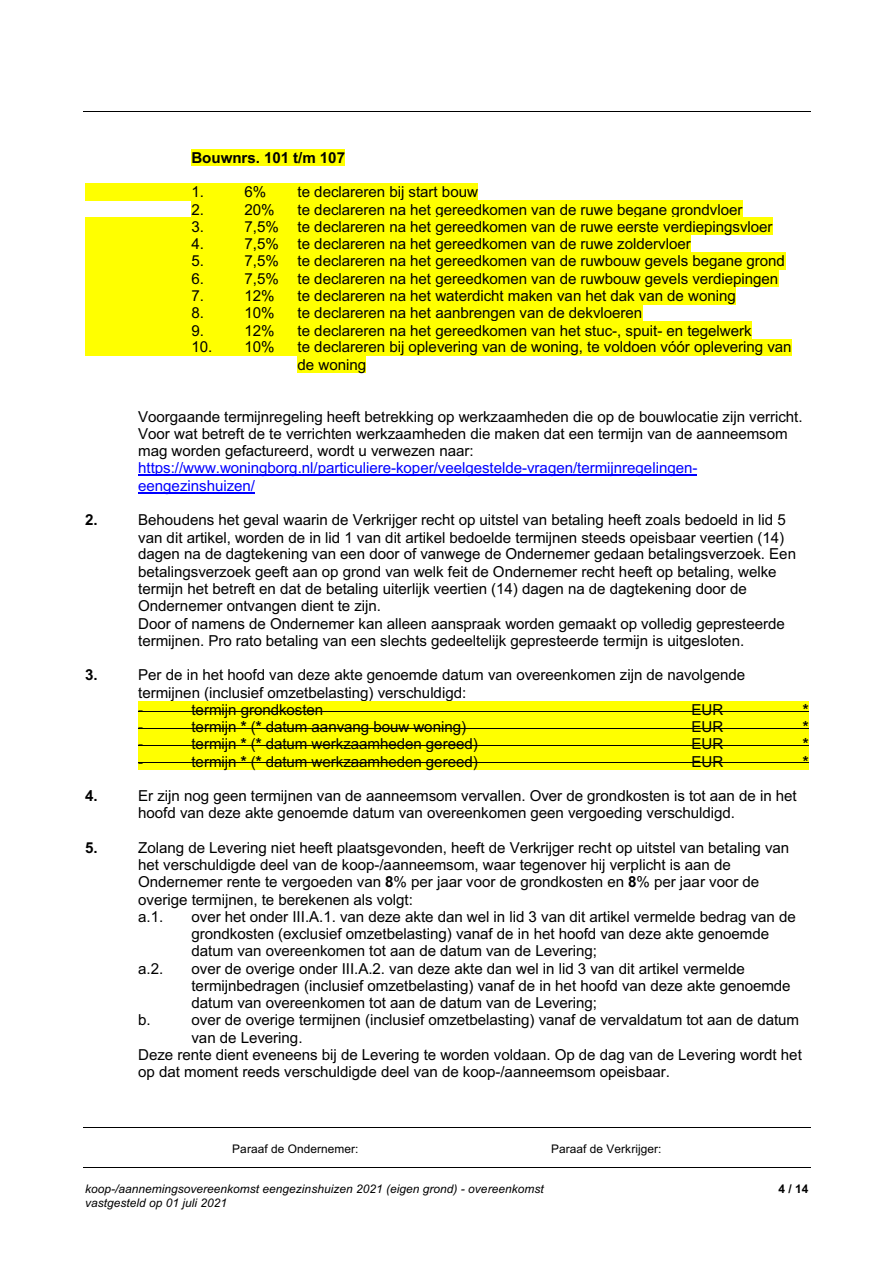
<style>
.page{position:relative;width:894px;height:1263px;background:#fff}
.page>*{position:absolute;margin:0;border:0;box-sizing:border-box;transform-origin:0 0}
.t1{font:15.15px/17.2px "Arial";letter-spacing:-.005em;color:#000}
.t2{font:15.15px/17.2px "Arial";letter-spacing:-.005em;color:#00f}
.t3{font:700 15.15px "Arial";letter-spacing:-.005em;color:#000}
.t4{font:italic 11.85px "Arial";letter-spacing:.005em;color:#000}
.t5{font:11.85px "Arial";letter-spacing:.005em;color:#000}
.t6{font:700 11.85px "Arial";color:#000}
.s1{font-weight:700}
</style>
<div class="page">
<hr style="left:83px;top:112px;width:727px;height:1px;background:#000">
<hr style="left:83px;top:1127px;width:727px;height:1px;background:#000">
<hr style="left:83px;top:1167px;width:727px;height:1px;background:#000">
<div style="left:191px;top:149px;width:154px;height:17px;background:#ff0"></div>
<div style="left:85px;top:183px;width:392px;height:18px;background:#ff0"></div>
<div style="left:191px;top:201px;width:551px;height:17px;background:#ff0"></div>
<div style="left:85px;top:218px;width:687px;height:17px;background:#ff0"></div>
<div style="left:85px;top:235px;width:605px;height:17px;background:#ff0"></div>
<div style="left:85px;top:252px;width:699px;height:18px;background:#ff0"></div>
<div style="left:85px;top:270px;width:693px;height:17px;background:#ff0"></div>
<div style="left:85px;top:287px;width:650px;height:17px;background:#ff0"></div>
<div style="left:85px;top:304px;width:557px;height:17px;background:#ff0"></div>
<div style="left:85px;top:321px;width:666px;height:18px;background:#ff0"></div>
<div style="left:85px;top:339px;width:706px;height:17px;background:#ff0"></div>
<div style="left:297px;top:356px;width:69px;height:17px;background:#ff0"></div>
<hr style="left:138px;top:475px;width:559px;height:1px;background:#00f">
<hr style="left:138px;top:492px;width:117px;height:1px;background:#00f">
<div style="left:138px;top:701px;width:670px;height:17px;background:#ff0"></div>
<hr style="left:138px;top:711px;width:670px;height:1px;background:#000">
<div style="left:138px;top:718px;width:670px;height:17px;background:#ff0"></div>
<hr style="left:138px;top:728px;width:670px;height:1px;background:#000">
<div style="left:138px;top:735px;width:670px;height:17px;background:#ff0"></div>
<hr style="left:138px;top:745px;width:670px;height:1px;background:#000">
<div style="left:138px;top:752px;width:670px;height:18px;background:#ff0"></div>
<hr style="left:138px;top:762px;width:670px;height:1px;background:#000">
<p class="t3" style="left:191px;top:149px;width:155px">Bouwnrs. 101 t/m 107</p>
<p class="t1" style="left:191px;top:183px;width:14px">1.</p>
<p class="t1" style="left:244px;top:183px;width:23px">6%</p>
<p class="t1" style="left:297px;top:183px;width:182px">te declareren bij start bouw</p>
<p class="t1" style="left:191px;top:201px;width:14px">2.</p>
<p class="t1" style="left:244px;top:201px;width:32px">20%</p>
<p class="t1" style="left:297px;top:201px;width:446px">te declareren na het gereedkomen van de ruwe begane grondvloer</p>
<p class="t1" style="left:191px;top:218px;width:14px">3.</p>
<p class="t1" style="left:244px;top:218px;width:529px">7,5% te declareren na het gereedkomen van de ruwe eerste verdiepingsvloer</p>
<p class="t1" style="left:191px;top:235px;width:14px">4.</p>
<p class="t1" style="left:244px;top:235px;width:447px">7,5% te declareren na het gereedkomen van de ruwe zoldervloer</p>
<p class="t1" style="left:191px;top:253px;width:14px">5.</p>
<p class="t1" style="left:244px;top:253px;width:542px">7,5% te declareren na het gereedkomen van de ruwbouw gevels begane grond</p>
<p class="t1" style="left:191px;top:270px;width:14px">6.</p>
<p class="t1" style="left:244px;top:270px;width:535px">7,5% te declareren na het gereedkomen van de ruwbouw gevels verdiepingen</p>
<p class="t1" style="left:191px;top:287px;width:14px">7.</p>
<p class="t1" style="left:244px;top:287px;width:32px">12%</p>
<p class="t1" style="left:297px;top:287px;width:439px">te declareren na het waterdicht maken van het dak van de woning</p>
<p class="t1" style="left:191px;top:304px;width:14px">8.</p>
<p class="t1" style="left:244px;top:304px;width:32px">10%</p>
<p class="t1" style="left:297px;top:304px;width:346px">te declareren na het aanbrengen van de dekvloeren</p>
<p class="t1" style="left:191px;top:322px;width:14px">9.</p>
<p class="t1" style="left:244px;top:322px;width:32px">12%</p>
<p class="t1" style="left:297px;top:322px;width:455px">te declareren na het gereedkomen van het stuc-, spuit- en tegelwerk</p>
<p class="t1" style="left:191px;top:339px;width:85px">10. 10%</p>
<p class="t1" style="left:297px;top:339px;width:495px">te declareren bij oplevering van de woning, te voldoen vóór oplevering van de woning</p>
<p class="t1" style="left:138px;top:408px;width:665px">Voorgaande termijnregeling heeft betrekking op werkzaamheden die op de bouwlocatie zijn verricht.<br>Voor wat betreft de te verrichten werkzaamheden die maken dat een termijn van de aanneemsom mag worden gefactureerd, wordt u verwezen naar:</p>
<p class="t2" style="left:138px;top:460px;width:560px">https://www.woningborg.nl/particuliere-koper/veelgestelde-vragen/termijnregelingen&shy;eengezinshuizen/</p>
<p class="t3" style="left:85px;top:512px;width:14px">2.</p>
<p class="t1" style="left:138px;top:511px;width:659px">Behoudens het geval waarin de Verkrijger recht op uitstel van betaling heeft zoals bedoeld in lid 5 van dit artikel, worden de in lid 1 van dit artikel bedoelde termijnen steeds opeisbaar veertien (14) dagen na de dagtekening van een door of vanwege de Ondernemer gedaan betalingsverzoek. Een betalingsverzoek geeft aan op grond van welk feit de Ondernemer recht heeft op betaling, welke termijn het betreft en dat de betaling uiterlijk veertien (14) dagen na de dagtekening door de Ondernemer ontvangen dient te zijn.<br>Door of namens de Ondernemer kan alleen aanspraak worden gemaakt op volledig gepresteerde termijnen. Pro rato betaling van een slechts gedeeltelijk gepresteerde termijn is uitgesloten.</p>
<p class="t3" style="left:85px;top:667px;width:14px">3.</p>
<p class="t1" style="left:138px;top:667px;width:608px">Per de in het hoofd van deze akte genoemde datum van overeenkomen zijn de navolgende termijnen (inclusief omzetbelasting) verschuldigd:<br>-</p>
<p class="t1" style="left:191px;top:701px;width:133px">termijn grondkosten</p>
<p class="t1" style="left:691px;top:701px;width:33px">EUR</p>
<p class="t3" style="left:802px;top:701px;width:7px">*</p>
<p class="t1" style="left:138px;top:718px;width:7px">-</p>
<p class="t1" style="left:191px;top:718px;width:276px">termijn <span class="s1">*</span> (<span class="s1">*</span> datum aanvang bouw woning)</p>
<p class="t1" style="left:691px;top:718px;width:33px">EUR</p>
<p class="t3" style="left:802px;top:719px;width:7px">*</p>
<p class="t1" style="left:138px;top:735px;width:7px">-</p>
<p class="t1" style="left:191px;top:735px;width:288px">termijn <span class="s1">*</span> (<span class="s1">*</span> datum werkzaamheden gereed)</p>
<p class="t1" style="left:691px;top:735px;width:33px">EUR</p>
<p class="t3" style="left:802px;top:735px;width:7px">*</p>
<p class="t1" style="left:138px;top:753px;width:7px">-</p>
<p class="t1" style="left:191px;top:753px;width:288px">termijn <span class="s1">*</span> (<span class="s1">*</span> datum werkzaamheden gereed)</p>
<p class="t1" style="left:691px;top:753px;width:33px">EUR</p>
<p class="t3" style="left:802px;top:753px;width:7px">*</p>
<p class="t3" style="left:85px;top:787px;width:14px">4.</p>
<p class="t1" style="left:138px;top:787px;width:659px">Er zijn nog geen termijnen van de aanneemsom vervallen. Over de grondkosten is tot aan de in het hoofd van deze akte genoemde datum van overeenkomen geen vergoeding verschuldigd.</p>
<p class="t3" style="left:85px;top:839px;width:14px">5.</p>
<p class="t1" style="left:138px;top:839px;width:652px">Zolang de Levering niet heeft plaatsgevonden, heeft de Verkrijger recht op uitstel van betaling van het verschuldigde deel van de koop-/aanneemsom, waar tegenover hij verplicht is aan de Ondernemer rente te vergoeden van <span class="s1">8</span>% per jaar voor de grondkosten en <span class="s1">8</span>% per jaar voor de overige termijnen, te berekenen als volgt:<br>a.1.</p>
<p class="t1" style="left:191px;top:908px;width:605px">over het onder III.A.1. van deze akte dan wel in lid 3 van dit artikel vermelde bedrag van de grondkosten (exclusief omzetbelasting) vanaf de in het hoofd van deze akte genoemde datum van overeenkomen tot aan de datum van de Levering;</p>
<p class="t1" style="left:138px;top:960px;width:27px">a.2.</p>
<p class="t1" style="left:191px;top:960px;width:600px">over de overige onder III.A.2. van deze akte dan wel in lid 3 van dit artikel vermelde termijnbedragen (inclusief omzetbelasting) vanaf de in het hoofd van deze akte genoemde datum van overeenkomen tot aan de datum van de Levering;</p>
<p class="t1" style="left:138px;top:1011px;width:14px">b.</p>
<p class="t1" style="left:191px;top:1011px;width:609px">over de overige termijnen (inclusief omzetbelasting) vanaf de vervaldatum tot aan de datum</p>
<p class="t1" style="left:191px;top:1029px;width:112px">van de Levering.</p>
<p class="t1" style="left:138px;top:1046px;width:664px">Deze rente dient eveneens bij de Levering te worden voldaan. Op de dag van de Levering wordt het</p>
<p class="t1" style="left:138px;top:1063px;width:533px">op dat moment reeds verschuldigde deel van de koop-/aanneemsom opeisbaar.</p>
<p class="t5" style="left:232px;top:1142px;width:128px">Paraaf de Ondernemer:</p>
<p class="t5" style="left:551px;top:1142px;width:112px">Paraaf de Verkrijger:</p>
<p class="t4" style="left:85px;top:1182px;width:460px">koop-/aannemingsovereenkomst eengezinshuizen 2021 (eigen grond) - overeenkomst</p>
<p class="t6" style="left:778px;top:1182px;width:31px">4 / 14</p>
<p class="t4" style="left:85px;top:1196px;width:144px">vastgesteld op 01 juli 2021</p>
</div>
